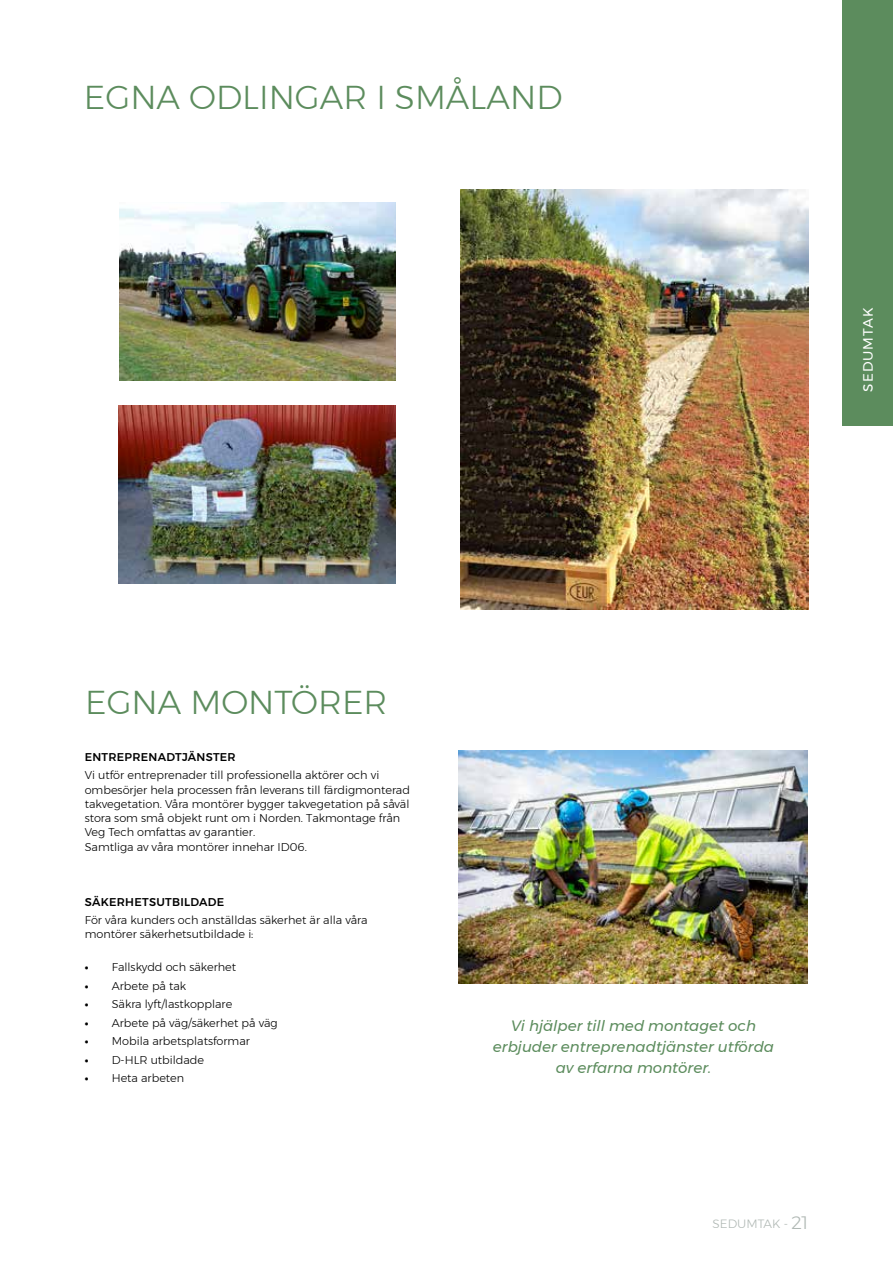
<style>
.page{position:relative;width:893px;height:1263px;background:#fff}
.page>*{position:absolute;margin:0;border:0;box-sizing:border-box;transform-origin:0 0}
.t1{font:300 33px "Montserrat";color:#5c8c5d}
.t2{font:italic 15px/21px "Montserrat";color:#5c8c5d;text-align:center}
.t3{font:13.5px "Montserrat";letter-spacing:.075em;color:#fff}
.t4{font:300 12px "Montserrat";color:#b1b9b5}
.t5{font:300 11.25px/14.2px "Montserrat";color:#000}
.t6{font:500 11.25px "Montserrat";letter-spacing:.025em;color:#000}
.s1{font-weight:700}
.s2{font-size:18px}
</style>
<div class="page">
<img style="left:119px;top:202px;width:276px;height:178px">
<img style="left:119px;top:405px;width:276px;height:179px">
<img style="left:460px;top:189px;width:349px;height:421px">
<img style="left:459px;top:751px;width:349px;height:232px">
<div style="left:842px;top:0;width:51px;height:425px;background:#5c8c5d"></div>
<h1 class="t1" style="left:84px;top:72px;width:480px">EGNA ODLINGAR I SMÅLAND</h1>
<p class="t3" style="left:858px;top:392px;width:85px;rotate:-90deg">SEDUMTAK</p>
<h1 class="t1" style="left:85px;top:677px;width:304px">EGNA MONTÖRER</h1>
<p class="t6" style="left:85px;top:748px;width:153px">ENTREPRENADTJÄNSTER</p>
<p class="t5" style="left:85px;top:768px;width:327px">Vi utför entreprenader till professionella aktörer och vi ombesörjer hela processen från leverans till färdigmonterad takvegetation. Våra montörer bygger takvegetation på såväl stora som små objekt runt om i Norden. Takmontage från Veg Tech omfattas av garantier.<br>Samtliga av våra montörer innehar ID06.</p>
<p class="t6" style="left:85px;top:893px;width:141px">SÄKERHETSUTBILDADE</p>
<p class="t5" style="left:85px;top:913px;width:284px">För våra kunders och anställdas säkerhet är alla våra montörer säkerhetsutbildade i:</p>
<p class="t5" style="left:85px;top:960px;width:153px"><span class="s1">•</span> Fallskydd och säkerhet</p>
<p class="t5" style="left:85px;top:978px;width:103px"><span class="s1">•</span> Arbete på tak</p>
<p class="t5" style="left:85px;top:997px;width:149px"><span class="s1">•</span> Säkra lyft/lastkopplare</p>
<p class="t5" style="left:85px;top:1015px;width:194px"><span class="s1">•</span> Arbete på väg/säkerhet på väg</p>
<p class="t5" style="left:85px;top:1034px;width:167px"><span class="s1">•</span> Mobila arbetsplatsformar</p>
<p class="t5" style="left:85px;top:1052px;width:121px"><span class="s1">•</span> D-HLR utbildade</p>
<p class="t5" style="left:85px;top:1071px;width:101px"><span class="s1">•</span> Heta arbeten</p>
<h2 class="t2" style="left:493px;top:1015px;width:283px">Vi hjälper till med montaget och erbjuder entreprenadtjänster utförda av erfarna montörer.</h2>
<p class="t4" style="left:713px;top:1214px;width:97px">SEDUMTAK - <span class="s2">21</span></p>
</div>
